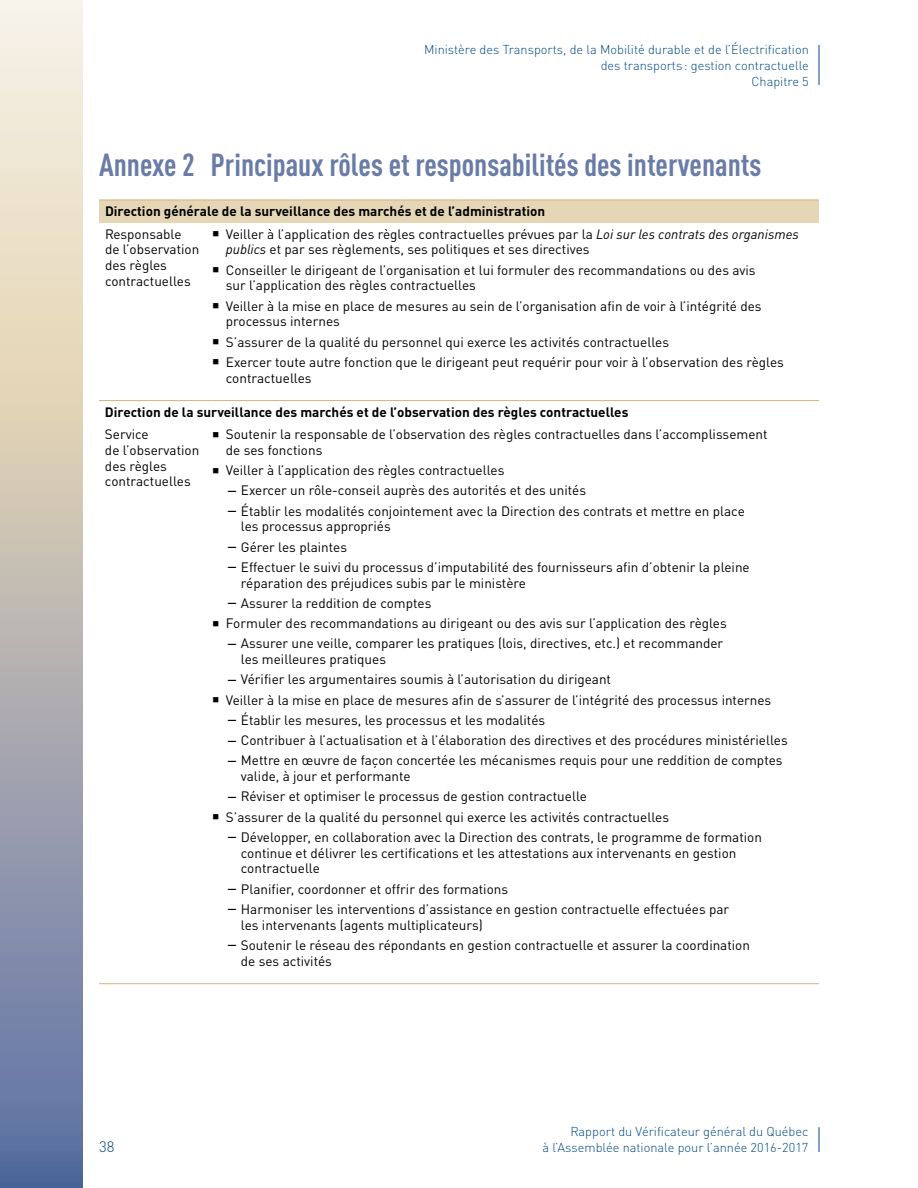
<style>
.page{position:relative;width:918px;height:1188px;background:#fff}
.page>*{position:absolute;margin:0;border:0;box-sizing:border-box;transform-origin:0 0}
.t1{font:700 condensed 31.5px "DIN Offc";color:#697ba7}
.t2{font:300 15px "DIN Offc";color:#004983}
.t3{font:13.5px/15.8px "DIN Offc";color:#000}
.t4{font:700 13.5px "DIN Offc";color:#000}
.t5{font:300 12.75px/15.8px "DIN Offc";color:#004983;text-align:right}
.s1{font-style:italic}
.s2{font-weight:700;font-size:9px}
</style>
<div class="page">
<svg style="left:819px;top:1127px;width:1px;height:25px"></svg>
<hr style="left:819px;top:45px;width:1px;height:40px;background:#004983">
<svg style="left:0;top:0;width:82px;height:1188px"></svg>
<div style="left:99px;top:200px;width:720px;height:22px;background:#e5d6b6"></div>
<hr style="left:99px;top:983px;width:113px;height:1px;background:#cfb67b">
<hr style="left:212px;top:983px;width:607px;height:1px;background:#cfb67b">
<hr style="left:99px;top:200px;width:113px;height:1px;background:#cfb67b">
<hr style="left:212px;top:200px;width:607px;height:1px;background:#cfb67b">
<hr style="left:99px;top:400px;width:113px;height:1px;background:#cfb67b">
<hr style="left:212px;top:400px;width:607px;height:1px;background:#cfb67b">
<p class="t5" style="left:424px;top:41px;width:386px">Ministère des Transports, de la Mobilité durable et de l’Électrification des transports : gestion contractuelle<br>Chapitre 5</p>
<h1 class="t1" style="left:99px;top:145px;width:664px">Annexe 2 Principaux rôles et responsabilités des intervenants</h1>
<p class="t4" style="left:105px;top:203px;width:442px">Direction générale de la surveillance des marchés et de l’administration</p>
<p class="t3" style="left:105px;top:226px;width:96px">Responsable de l’observation des règles contractuelles</p>
<p class="t3" style="left:226px;top:226px;width:574px">Veiller à l’application des règles contractuelles prévues par la <span class="s1">Loi sur les contrats des organismes publics</span> et par ses règlements, ses politiques et ses directives</p>
<p class="t3" style="left:226px;top:262px;width:531px">Conseiller le dirigeant de l’organisation et lui formuler des recommandations ou des avis sur l’application des règles contractuelles</p>
<p class="t3" style="left:226px;top:298px;width:537px">Veiller à la mise en place de mesures au sein de l’organisation afin de voir à l’intégrité des processus internes</p>
<p class="t3" style="left:226px;top:331px;width:559px;line-height:20.2px">S’assurer de la qualité du personnel qui exerce les activités contractuelles<br>Exercer toute autre fonction que le dirigeant peut requérir pour voir à l’observation des règles</p>
<p class="t3" style="left:226px;top:370px;width:87px">contractuelles</p>
<p class="t4" style="left:105px;top:403px;width:525px">Direction de la surveillance des marchés et de l’observation des règles contractuelles</p>
<p class="t3" style="left:105px;top:426px;width:96px">Service<br>de l’observation des règles contractuelles</p>
<p class="t3" style="left:226px;top:426px;width:543px">Soutenir la responsable de l’observation des règles contractuelles dans l’accomplissement de ses fonctions</p>
<p class="t3" style="left:226px;top:462px;width:280px">Veiller à l’application des règles contractuelles</p>
<p class="t3" style="left:227px;top:482px;width:360px"><span class="s2">—</span> Exercer un rôle-conseil auprès des autorités et des unités</p>
<p class="t3" style="left:241px;top:503px;width:505px;text-indent:-14px"><span class="s2">—</span> Établir les modalités conjointement avec la Direction des contrats et mettre en place les processus appropriés</p>
<p class="t3" style="left:227px;top:539px;width:121px"><span class="s2">—</span> Gérer les plaintes</p>
<p class="t3" style="left:241px;top:559px;width:510px;text-indent:-14px"><span class="s2">—</span> Effectuer le suivi du processus d’imputabilité des fournisseurs afin d’obtenir la pleine réparation des préjudices subis par le ministère</p>
<p class="t3" style="left:226px;top:593px;width:502px;line-height:20.2px"><span class="s2">—</span> Assurer la reddition de comptes<br>Formuler des recommandations au dirigeant ou des avis sur l’application des règles</p>
<p class="t3" style="left:241px;top:635px;width:484px;text-indent:-14px"><span class="s2">—</span> Assurer une veille, comparer les pratiques (lois, directives, etc.) et recommander les meilleures pratiques</p>
<p class="t3" style="left:226px;top:669px;width:547px;line-height:20.2px"><span class="s2">—</span> Vérifier les argumentaires soumis à l’autorisation du dirigeant<br>Veiller à la mise en place de mesures afin de s’assurer de l’intégrité des processus internes</p>
<p class="t3" style="left:227px;top:712px;width:319px"><span class="s2">—</span> Établir les mesures, les processus et les modalités</p>
<p class="t3" style="left:227px;top:732px;width:562px"><span class="s2">—</span> Contribuer à l’actualisation et à l’élaboration des directives et des procédures ministérielles</p>
<p class="t3" style="left:241px;top:752px;width:543px;text-indent:-14px"><span class="s2">—</span> Mettre en œuvre de façon concertée les mécanismes requis pour une reddition de comptes valide, à jour et performante</p>
<p class="t3" style="left:226px;top:786px;width:445px;line-height:20.2px"><span class="s2">—</span> Réviser et optimiser le processus de gestion contractuelle<br>S’assurer de la qualité du personnel qui exerce les activités contractuelles</p>
<p class="t3" style="left:241px;top:829px;width:523px;text-indent:-14px"><span class="s2">—</span> Développer, en collaboration avec la Direction des contrats, le programme de formation continue et délivrer les certifications et les attestations aux intervenants en gestion contractuelle</p>
<p class="t3" style="left:227px;top:881px;width:282px"><span class="s2">—</span> Planifier, coordonner et offrir des formations</p>
<p class="t3" style="left:241px;top:901px;width:490px;text-indent:-14px"><span class="s2">—</span> Harmoniser les interventions d’assistance en gestion contractuelle effectuées par les intervenants (agents multiplicateurs)</p>
<p class="t3" style="left:241px;top:937px;width:511px;text-indent:-14px"><span class="s2">—</span> Soutenir le réseau des répondants en gestion contractuelle et assurer la coordination de ses activités</p>
<p class="t2" style="left:99px;top:1137px;width:17px">38</p>
<p class="t5" style="left:542px;top:1124px;width:268px">Rapport du Vérificateur général du Québec<br>à l’Assemblée nationale pour l’année 2016-2017</p>
</div>
